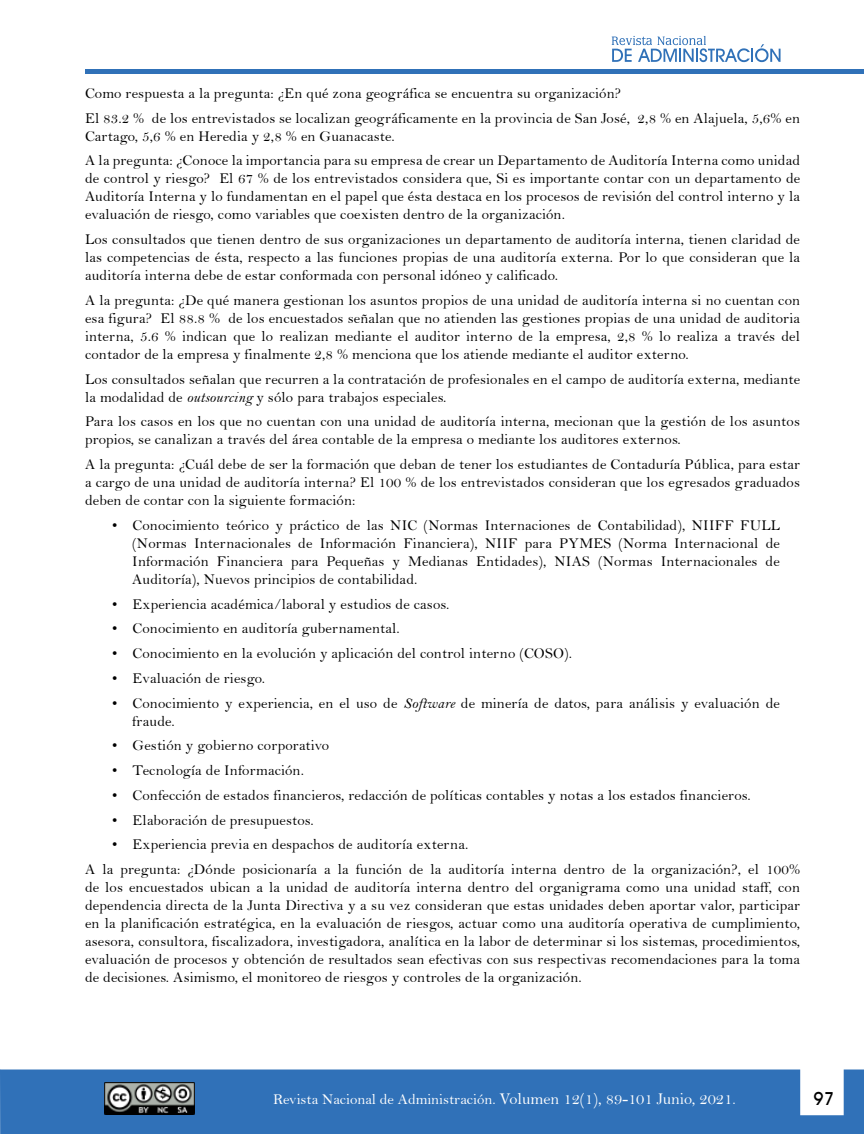
<style>
.page{position:relative;width:864px;height:1134px;background:#fff}
.page>*{position:absolute;margin:0;border:0;box-sizing:border-box;transform-origin:0 0}
.t1{font:700 18px "Decker";color:#000}
.t2{font:15px/18px "Bell";letter-spacing:.01em;color:#000}
.t3{font:15px "Bell";color:#fff}
.s1{font-family:"Bell MT Italic"}
.s2{font-size:16.5px}
</style>
<div class="page">
<svg style="left:612px;top:36px;width:169px;height:26px"></svg>
<div style="left:85px;top:69px;width:779px;height:5px;background:#3071b8"></div>
<div style="left:0;top:1070px;width:864px;height:64px;background:#3071b8"></div>
<img style="left:104px;top:1083px;width:90px;height:31px">
<p class="t2" style="left:85px;top:81px;width:717px;line-height:24.8px">Como respuesta a la pregunta: ¿En qué zona geográfica se encuentra su organización?<br>El 83.2 % de los entrevistados se localizan geográficamente en la provincia de San José, 2,8 % en Alajuela, 5,6% en</p>
<p class="t2" style="left:85px;top:123px;width:717px;line-height:24.8px">Cartago, 5,6 % en Heredia y 2,8 % en Guanacaste.<br>A la pregunta: ¿Conoce la importancia para su empresa de crear un Departamento de Auditoría Interna como unidad</p>
<p class="t2" style="left:85px;top:169px;width:717px;text-align:justify">de control y riesgo? El 67 % de los entrevistados considera que, Si es importante contar con un departamento de Auditoría Interna y lo fundamentan en el papel que ésta destaca en los procesos de revisión del control interno y la evaluación de riesgo, como variables que coexisten dentro de la organización.</p>
<p class="t2" style="left:85px;top:230px;width:717px;text-align:justify">Los consultados que tienen dentro de sus organizaciones un departamento de auditoría interna, tienen claridad de las competencias de ésta, respecto a las funciones propias de una auditoría externa. Por lo que consideran que la auditoría interna debe de estar conformada con personal idóneo y calificado.</p>
<p class="t2" style="left:85px;top:291px;width:717px;text-align:justify">A la pregunta: ¿De qué manera gestionan los asuntos propios de una unidad de auditoría interna si no cuentan con esa figura? El 88.8 % de los encuestados señalan que no atienden las gestiones propias de una unidad de auditoria interna, 5.6 % indican que lo realizan mediante el auditor interno de la empresa, 2,8 % lo realiza a través del contador de la empresa y finalmente 2,8 % menciona que los atiende mediante el auditor externo.</p>
<p class="t2" style="left:85px;top:370px;width:717px">Los consultados señalan que recurren a la contratación de profesionales en el campo de auditoría externa, mediante la modalidad de <span class="s1">outsourcing</span> y sólo para trabajos especiales.</p>
<p class="t2" style="left:85px;top:412px;width:716px">Para los casos en los que no cuentan con una unidad de auditoría interna, mecionan que la gestión de los asuntos propios, se canalizan a través del área contable de la empresa o mediante los auditores externos.</p>
<p class="t2" style="left:85px;top:455px;width:717px;text-align:justify">A la pregunta: ¿Cuál debe de ser la formación que deban de tener los estudiantes de Contaduría Pública, para estar a cargo de una unidad de auditoría interna? El 100 % de los entrevistados consideran que los egresados graduados deben de contar con la siguiente formación:</p>
<p class="t2" style="left:132px;top:516px;width:649px;text-align:justify;text-indent:-20px">• Conocimiento teórico y práctico de las NIC (Normas Internaciones de Contabilidad), NIIFF FULL (Normas Internacionales de Información Financiera), NIIF para PYMES (Norma Internacional de Información Financiera para Pequeñas y Medianas Entidades), NIAS (Normas Internacionales de Auditoría), Nuevos principios de contabilidad.</p>
<p class="t2" style="left:112px;top:595px;width:339px">• Experiencia académica/laboral y estudios de casos.</p>
<p class="t2" style="left:112px;top:619px;width:289px">• Conocimiento en auditoría gubernamental.</p>
<p class="t2" style="left:112px;top:644px;width:462px">• Conocimiento en la evolución y aplicación del control interno (COSO).</p>
<p class="t2" style="left:112px;top:669px;width:155px">• Evaluación de riesgo.</p>
<p class="t2" style="left:132px;top:694px;width:649px;text-indent:-20px">• Conocimiento y experiencia, en el uso de <span class="s1">Software</span> de minería de datos, para análisis y evaluación de fraude.</p>
<p class="t2" style="left:112px;top:736px;width:219px">• Gestión y gobierno corporativo</p>
<p class="t2" style="left:112px;top:761px;width:194px">• Tecnología de Información.</p>
<p class="t2" style="left:112px;top:786px;width:640px">• Confección de estados financieros, redacción de políticas contables y notas a los estados financieros.</p>
<p class="t2" style="left:112px;top:811px;width:203px">• Elaboración de presupuestos.</p>
<p class="t2" style="left:85px;top:832px;width:717px;line-height:24.8px;text-indent:27px">• Experiencia previa en despachos de auditoría externa.<br>A la pregunta: ¿Dónde posicionaría a la función de la auditoría interna dentro de la organización?, el 100%</p>
<p class="t2" style="left:85px;top:878px;width:717px;text-align:justify">de los encuestados ubican a la unidad de auditoría interna dentro del organigrama como una unidad staff, con dependencia directa de la Junta Directiva y a su vez consideran que estas unidades deben aportar valor, participar en la planificación estratégica, en la evaluación de riesgos, actuar como una auditoría operativa de cumplimiento, asesora, consultora, fiscalizadora, investigadora, analítica en la labor de determinar si los sistemas, procedimientos, evaluación de procesos y obtención de resultados sean efectivas con sus respectivas recomendaciones para la toma de decisiones. Asimismo, el monitoreo de riesgos y controles de la organización.</p>
<p class="t3" style="left:273px;top:1090px;width:464px">Revista Nacional de Administración. <span class="s2">Volumen 12(1), 89-101 Junio, 2021</span>.</p>
<p class="t1" style="left:813px;top:1088px;width:22px">97</p>
</div>
